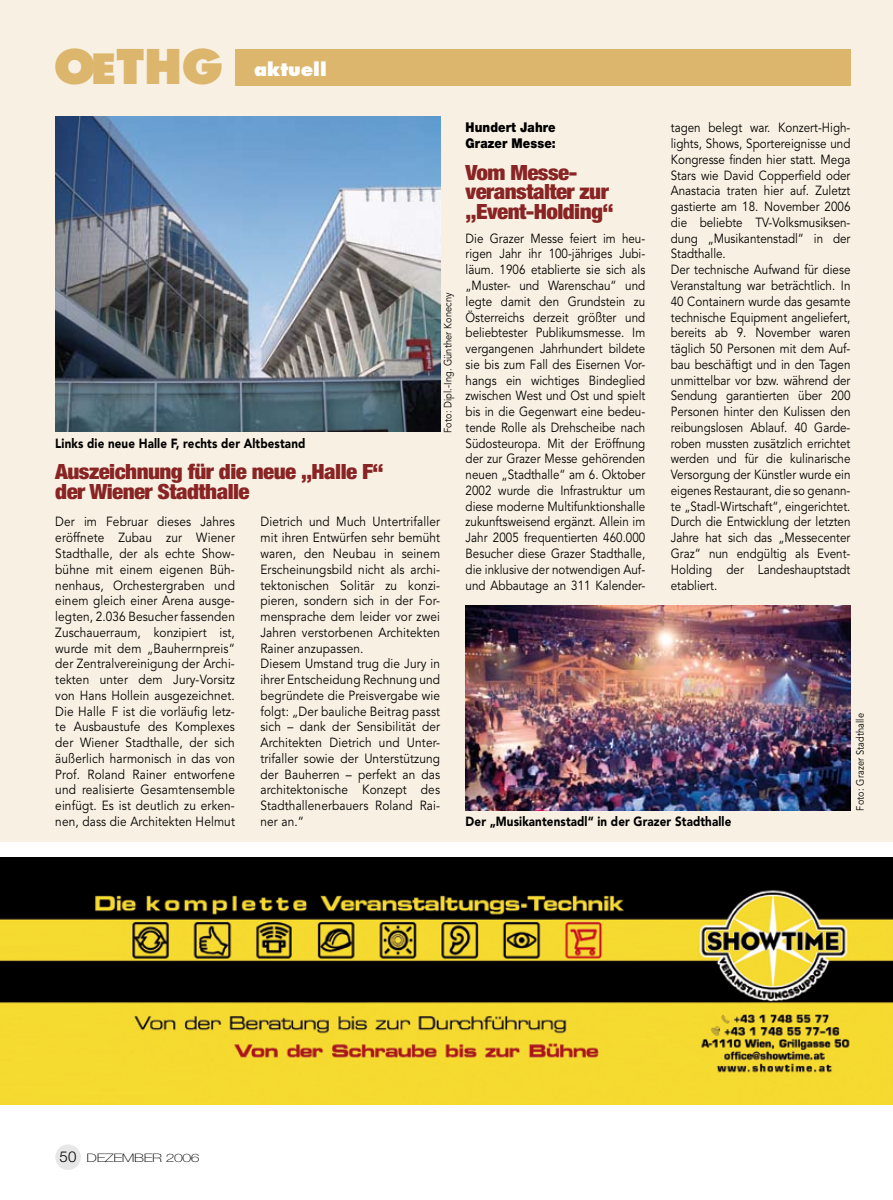
<style>
.page{position:relative;width:893px;height:1200px;background:#fff}
.page>*{position:absolute;margin:0;border:0;box-sizing:border-box;transform-origin:0 0}
.t1{font:800 46.5px "Futura";color:#dbb66c}
.t2{font:900 condensed 21px/19.5px "Helvetica Neue";letter-spacing:-.025em;color:#892424;scale:1.1 1}
.t3{font:900 18px "Avenir";color:#fff}
.t4{font:800 18px "Futura";color:#fff}
.t5{font:900 13.5px/15.8px "Helvetica Neue";letter-spacing:.01em;color:#000;scale:.88 1}
.t6{font:13.2px/15.8px "Avenir";color:#000;text-align:justify;scale:.88 1}
.t7{font:13.2px/15.8px "Avenir";color:#000;scale:.9 1}
.t8{font:900 13.2px "Avenir";letter-spacing:.01em;color:#000;scale:.88 1}
.t9{font:100 11.7px "Helvetica Neue";letter-spacing:-.025em;color:#000;scale:1.35 1}
.t10{font:10.5px "Avenir";letter-spacing:.01em;color:#000;scale:.88 1}
.s1{font-size:40.5px}
.s2{font-weight:300;font-size:15px}
</style>
<div class="page">
<hr style="left:892px;top:0;width:1px;height:1199px;background:#f8f0e2">
<div style="left:0;top:0;width:893px;height:841px;background:#f8f0e2"></div>
<div style="left:235px;top:49px;width:615px;height:36px;background:#dbb66c"></div>
<div style="left:55px;top:1144px;width:26px;height:25px;background:#e7e7e8;border-radius:50%"></div>
<img style="left:0;top:857px;width:893px;height:247px">
<img style="left:55px;top:117px;width:385px;height:315px">
<img style="left:466px;top:605px;width:384px;height:205px">
<h1 class="t1" style="left:54px;top:38px;width:171px">O<span class="s1">E</span>THG</h1>
<h3 class="t4" style="left:254px;top:58px;width:74px">ak el</h3>
<h3 class="t3" style="left:260px;top:58px;width:59px">aktuell</h3>
<p class="t8" style="left:55px;top:435px;width:286px">Links die neue Halle F, rechts der Altbestand</p>
<h2 class="t2" style="left:55px;top:461px;width:300px">Auszeichnung für die neue „Halle F“ der Wiener Stadthalle</h2>
<p class="t10" style="left:442px;top:433px;width:161px;rotate:-90deg">Foto: Dipl.-Ing. Günther Konecny</p>
<p class="t7" style="left:55px;top:514px;width:201px;text-align:justify">Der im Februar dieses Jahres eröffnete Zubau zur Wiener Stadthalle, der als echte Show&shy;bühne mit einem eigenen Büh&shy;nenhaus, Orchestergraben und einem gleich einer Arena ausge&shy;legten, 2.036 Besucher fassenden Zuschauerraum, konzipiert ist, wurde mit dem „Bauherrnpreis“ der Zentralvereinigung der Archi&shy;tekten unter dem Jury-Vorsitz von Hans Hollein ausgezeichnet.<br>Die Halle F ist die vorläufig letz&shy;te Ausbaustufe des Komplexes der Wiener Stadthalle, der sich äußerlich harmonisch in das von Prof. Roland Rainer entworfene und realisierte Gesamtensemble einfügt. Es ist deutlich zu erken&shy;nen, dass die Architekten Helmut</p>
<p class="t7" style="left:260px;top:514px;width:201px">Dietrich und Much Untertrifaller mit ihren Entwürfen sehr bemüht waren, den Neubau in seinem<br>Erscheinungsbild nicht als archi&shy;tektonischen Solitär zu konzi&shy;pieren, sondern sich in der For&shy;mensprache dem leider vor zwei<br>Jahren verstorbenen Architekten<br>Rainer anzupassen.<br>Diesem Umstand trug die Jury in ihrer Entscheidung Rechnung und begründete die Preisvergabe wie folgt: „Der bauliche Beitrag passt sich – dank der Sensibilität der<br>Architekten Dietrich und Unter&shy;trifaller sowie der Unterstützung der Bauherren – perfekt an das architektonische Konzept des<br>Stadthallenerbauers Roland Rai&shy;ner an.“</p>
<p class="t5" style="left:466px;top:120px;width:104px">Hundert Jahre<br>Grazer Messe:</p>
<h2 class="t2" style="left:466px;top:162px;width:136px">Vom Messe&shy;veranstalter zur „Event-Holding“</h2>
<p class="t6" style="left:466px;top:230px;width:206px">Die Grazer Messe feiert im heu&shy;rigen Jahr ihr 100-jähriges Jubi&shy;läum. 1906 etablierte sie sich als „Muster- und Warenschau“ und legte damit den Grundstein zu Österreichs derzeit größter und beliebtester Publikumsmesse. Im vergangenen Jahrhundert bildete sie bis zum Fall des Eisernen Vor&shy;hangs ein wichtiges Bindeglied zwischen West und Ost und spielt bis in die Gegenwart eine bedeu&shy;tende Rolle als Drehscheibe nach Südosteuropa. Mit der Eröffnung der zur Grazer Messe gehörenden neuen „Stadthalle“ am 6. Oktober 2002 wurde die Infrastruktur um diese moderne Multifunk-tions-halle zukunftsweisend ergänzt. Allein im Jahr 2005 frequentierten 460.000<br>Besucher diese Grazer Stadthalle, die inklusive der notwendigen Auf&shy;und Abbautage an 311 Kalender-</p>
<p class="t6" style="left:671px;top:120px;width:206px;text-align:left">tagen belegt war. Konzert-High&shy;lights, Shows, Sport-ereignisse und<br>Kongresse finden hier statt. Mega<br>Stars wie David Copperfield oder<br>Anastacia traten hier auf. Zuletzt gastierte am 18. November 2006 die beliebte TV-Volksmusiksen&shy;dung „Musikantenstadl“ in der<br>Stadthalle.<br>Der technische Aufwand für diese<br>Veranstaltung war beträchtlich. In<br>40 Containern wurde das gesamte technische Equipment angeliefert, bereits ab 9. November waren täglich 50 Personen mit dem Auf&shy;bau beschäftigt und in den Tagen unmittelbar vor bzw. während der<br>Sendung garantierten über 200<br>Personen hinter den Kulissen den reibungslosen Ablauf. 40 Garde&shy;roben mussten zusätzlich errichtet werden und für die kulinarische<br>Versorgung der Künstler wurde ein eigenes Restaurant, die so genann&shy;te „Stadl-Wirtschaft“, eingerichtet.<br>Durch die Entwicklung der letzten<br>Jahre hat sich das „Messecenter<br>Graz“ nun endgültig als Event-<br>Holding der Landeshauptstadt etabliert.</p>
<p class="t10" style="left:854px;top:810px;width:112px;rotate:-90deg">Foto: Grazer Stadthalle</p>
<p class="t8" style="left:466px;top:813px;width:303px">Der „Musikantenstadl“ in der Grazer Stadthalle</p>
<p class="t9" style="left:60px;top:1150px;width:105px"><span class="s2">50</span> DEZEMBER 2006</p>
</div>
